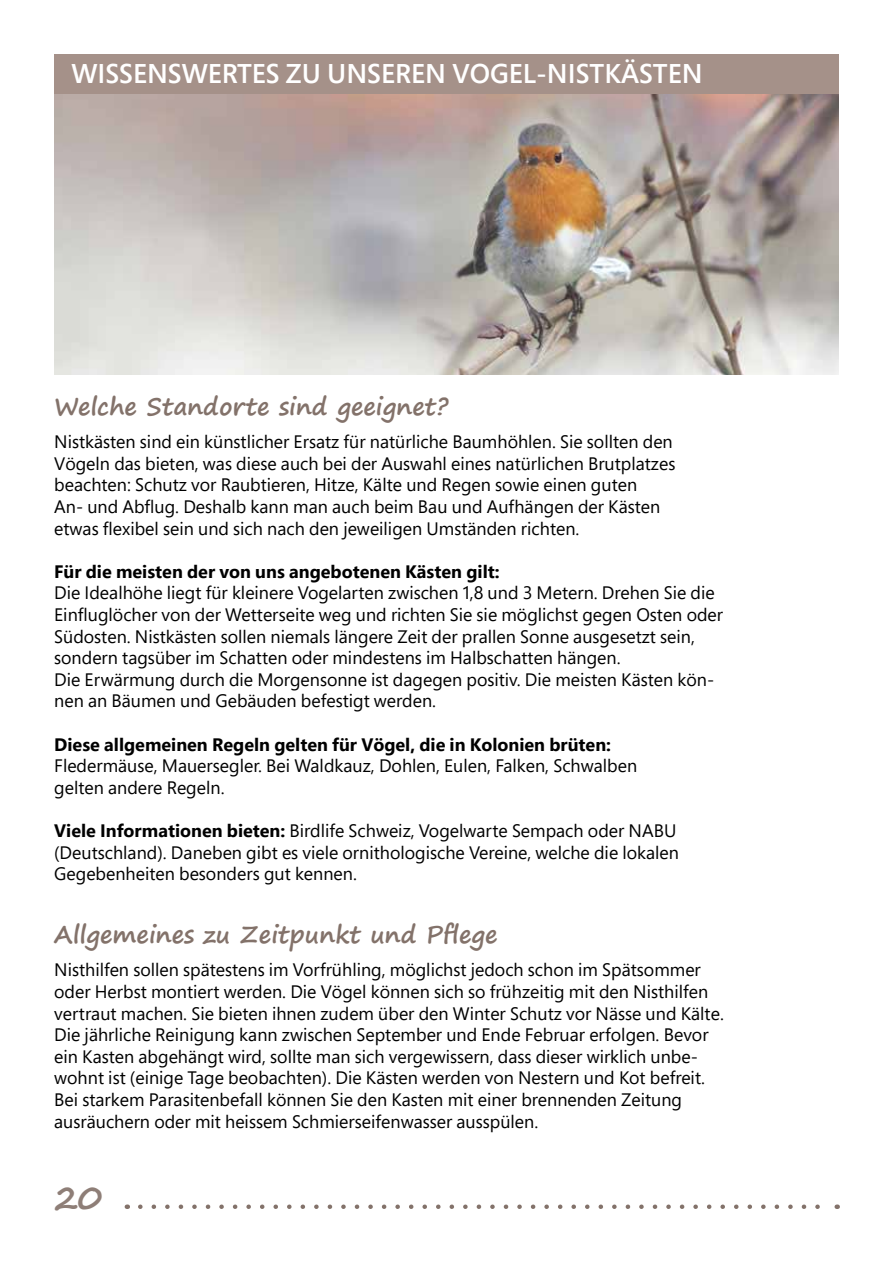
<style>
.page{position:relative;width:893px;height:1263px;background:#fff}
.page>*{position:absolute;margin:0;border:0;box-sizing:border-box;transform-origin:0 0}
.t1{font:700 33px "Segoe Script";color:#8e7e77}
.t2{font:600 27px "Segoe Pro";color:#fff}
.t3{font:700 24px "Segoe Print";color:#83726a}
.t4{font:18px/21.6px "Segoe Pro";color:#000}
.t5{font:700 18px "Segoe Pro";color:#000}
.s1{font-weight:700}
</style>
<div class="page">
<img style="left:54px;top:94px;width:785px;height:280px">
<div style="left:54px;top:54px;width:785px;height:40px;background:#a59189"></div>
<svg style="left:140px;top:1204px;width:680px;height:5px"></svg>
<h2 class="t2" style="left:71px;top:55px;width:633px">WISSENSWERTES ZU UNSEREN VOGEL-NISTKÄSTEN</h2>
<h3 class="t3" style="left:54px;top:384px;width:396px">Welche Standorte sind geeignet?</h3>
<p class="t4" style="left:54px;top:431px;width:623px">Nistkästen sind ein künstlicher Ersatz für natürliche Baumhöhlen. Sie sollten den Vögeln das bieten, was diese auch bei der Auswahl eines natürlichen Brutplatzes beachten: Schutz vor Raubtieren, Hitze, Kälte und Regen sowie einen guten<br>An- und Abflug. Deshalb kann man auch beim Bau und Aufhängen der Kästen etwas flexibel sein und sich nach den jeweiligen Umständen richten.</p>
<p class="t5" style="left:54px;top:559px;width:447px">Für die meisten der von uns angebotenen Kästen gilt:</p>
<p class="t4" style="left:54px;top:582px;width:670px">Die Idealhöhe liegt für kleinere Vogelarten zwischen 1,8 und 3 Metern. Drehen Sie die Einfluglöcher von der Wetterseite weg und richten Sie sie möglichst gegen Osten oder Südosten. Nistkästen sollen niemals längere Zeit der prallen Sonne ausgesetzt sein, sondern tagsüber im Schatten oder mindestens im Halbschatten hängen.<br>Die Erwärmung durch die Morgensonne ist dagegen positiv. Die meisten Kästen kön&shy;nen an Bäumen und Gebäuden befestigt werden.</p>
<p class="t5" style="left:54px;top:731px;width:558px">Diese allgemeinen Regeln gelten für Vögel, die in Kolonien brüten:</p>
<p class="t4" style="left:54px;top:755px;width:584px">Fledermäuse, Mauersegler. Bei Waldkauz, Dohlen, Eulen, Falken, Schwalben gelten andere Regeln.</p>
<p class="t4" style="left:54px;top:819px;width:626px"><span class="s1">Viele Informationen bieten:</span> Birdlife Schweiz, Vogelwarte Sempach oder NABU (Deutschland). Daneben gibt es viele ornithologische Vereine, welche die lokalen<br>Gegebenheiten besonders gut kennen.</p>
<h3 class="t3" style="left:54px;top:912px;width:445px">Allgemeines zu Zeitpunkt und Pflege</h3>
<p class="t4" style="left:54px;top:959px;width:671px">Nisthilfen sollen spätestens im Vorfrühling, möglichst jedoch schon im Spätsommer oder Herbst montiert werden. Die Vögel können sich so frühzeitig mit den Nisthilfen vertraut machen. Sie bieten ihnen zudem über den Winter Schutz vor Nässe und Kälte.<br>Die jährliche Reinigung kann zwischen September und Ende Februar erfolgen. Bevor ein Kasten abgehängt wird, sollte man sich vergewissern, dass dieser wirklich unbe&shy;wohnt ist (einige Tage beobachten). Die Kästen werden von Nestern und Kot befreit.<br>Bei starkem Parasitenbefall können Sie den Kasten mit einer brennenden Zeitung ausräuchern oder mit heissem Schmierseifenwasser ausspülen.</p>
<h1 class="t1" style="left:54px;top:1170px;width:50px">20</h1>
</div>
